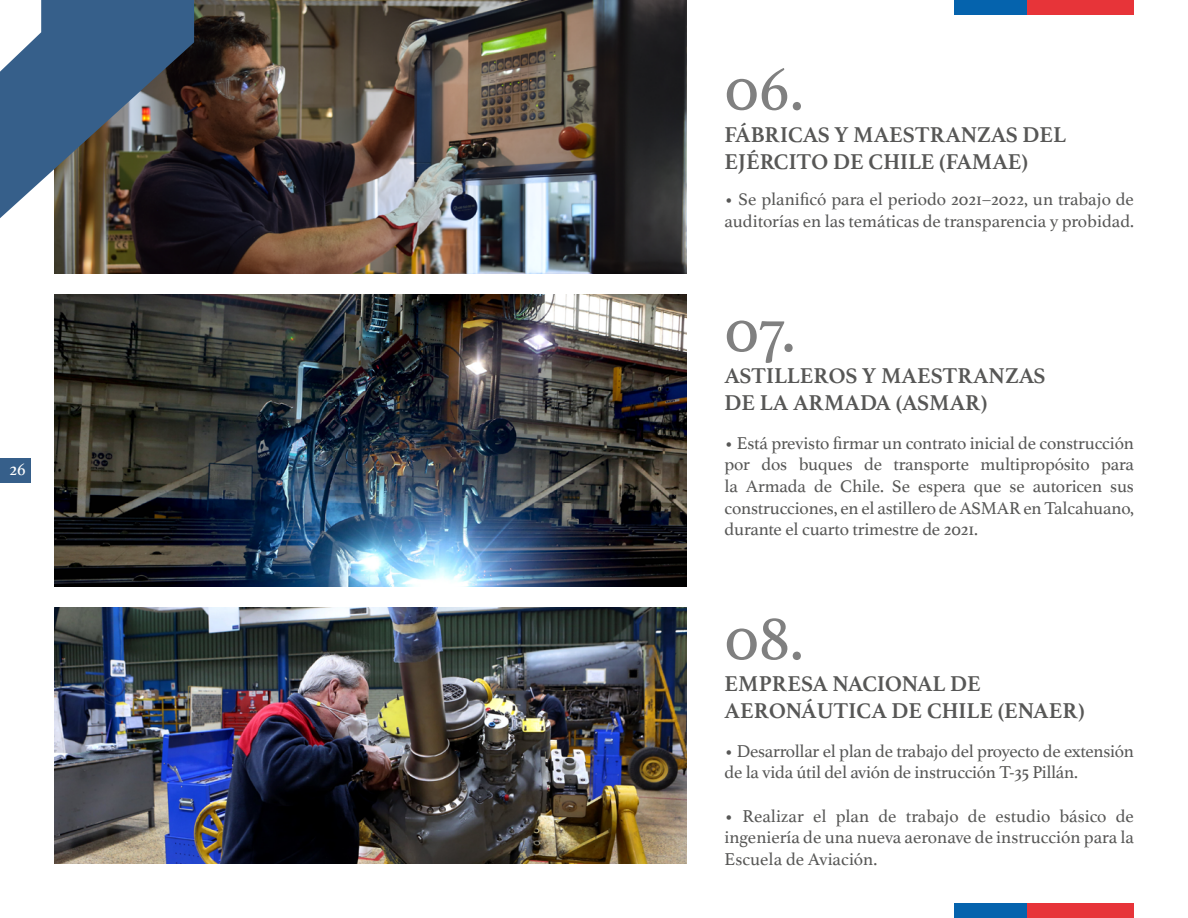
<style>
.page{position:relative;width:1188px;height:918px;background:#fff}
.page>*{position:absolute;margin:0;border:0;box-sizing:border-box;transform-origin:0 0}
.t1{font:64.5px "Athelas";color:#808080}
.t2{font:700 22.5px/27px "Athelas";color:#575756}
.t3{font:18px/21.6px "Athelas";letter-spacing:-.01em;color:#575756}
.t4{font:18px "Athelas";color:#fff}
</style>
<div class="page">
<div style="left:0;top:458px;width:31px;height:24px;background:#365f8a"></div>
<img style="left:54px;top:294px;width:632px;height:293px">
<img style="left:54px;top:608px;width:632px;height:256px">
<img style="left:54px;top:0;width:632px;height:273px">
<svg style="left:0;top:0;width:194px;height:218px;background:#4c6075"></svg>
<div style="left:954px;top:0;width:74px;height:14px;background:#0563ad"></div>
<div style="left:1028px;top:0;width:106px;height:14px;background:#e73439"></div>
<div style="left:954px;top:904px;width:74px;height:14px;background:#0563ad"></div>
<div style="left:1028px;top:904px;width:106px;height:14px;background:#e73439"></div>
<p class="t4" style="left:9px;top:455px;width:18px">26</p>
<h1 class="t1" style="left:725px;top:37px;width:81px">06.</h1>
<p class="t2" style="left:725px;top:120px;width:343px">FÁBRICAS Y MAESTRANZAS DEL<br>EJÉRCITO DE CHILE (FAMAE)</p>
<p class="t3" style="left:725px;top:188px;width:411px">• Se planificó para el periodo 2021–2022, un trabajo de auditorías en las temáticas de transparencia y probidad.</p>
<h1 class="t1" style="left:725px;top:279px;width:72px">07.</h1>
<p class="t2" style="left:725px;top:362px;width:323px">ASTILLEROS Y MAESTRANZAS<br>DE LA ARMADA (ASMAR)</p>
<p class="t3" style="left:725px;top:432px;width:411px;text-align:justify">• Está previsto firmar un contrato inicial de construcción por dos buques de transporte multipropósito para la Armada de Chile. Se espera que se autoricen sus construcciones, en el astillero de ASMAR en Talcahuano, durante el cuarto trimestre de 2021.</p>
<h1 class="t1" style="left:725px;top:587px;width:81px">08.</h1>
<p class="t2" style="left:725px;top:670px;width:362px">EMPRESA NACIONAL DE<br>AERONÁUTICA DE CHILE (ENAER)</p>
<p class="t3" style="left:725px;top:740px;width:411px">• Desarrollar el plan de trabajo del proyecto de extensión de la vida útil del avión de instrucción T-35 Pillán.</p>
<p class="t3" style="left:725px;top:804px;width:411px;text-align:justify">• Realizar el plan de trabajo de estudio básico de ingeniería de una nueva aeronave de instrucción para la Escuela de Aviación.</p>
</div>
